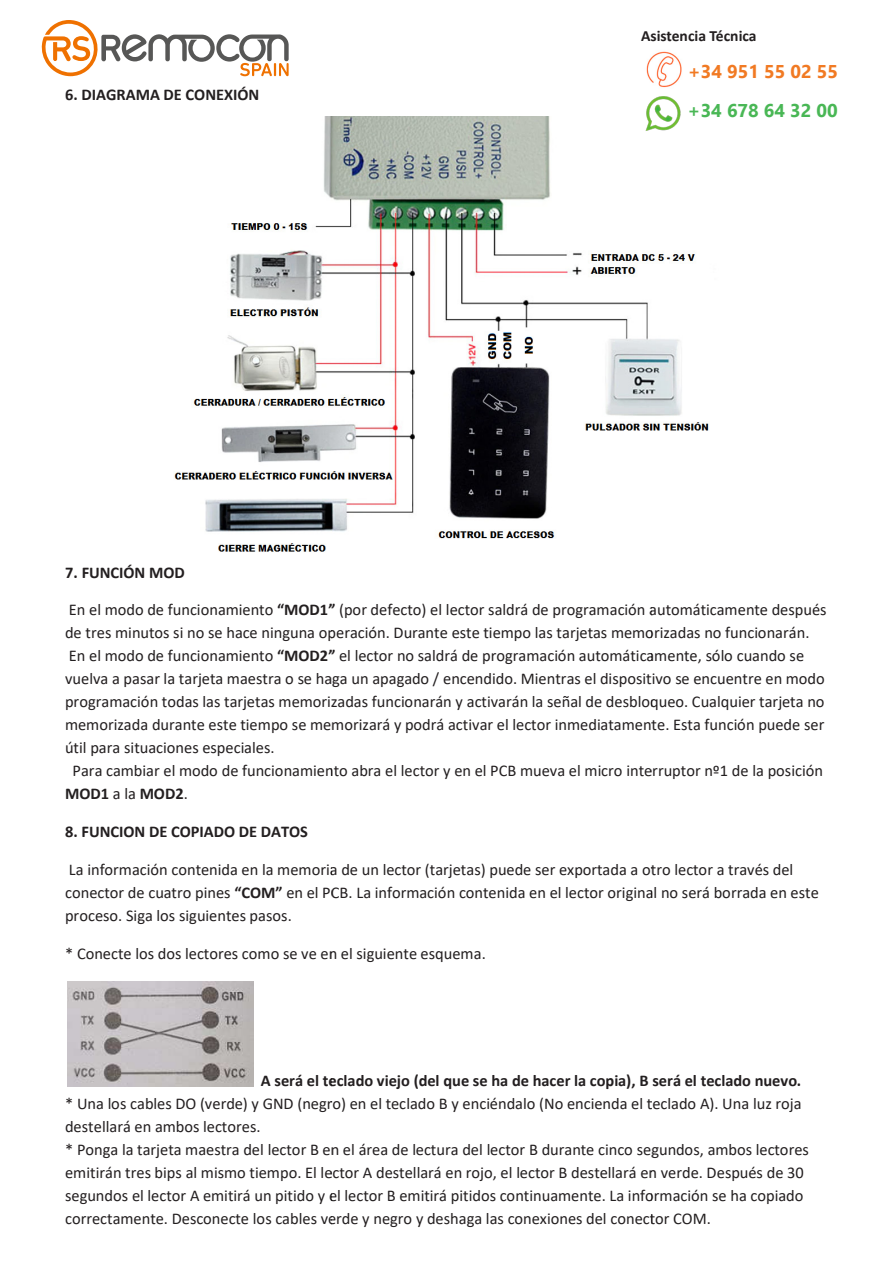
<style>
.page{position:relative;width:893px;height:1263px;background:#fff}
.page>*{position:absolute;margin:0;border:0;box-sizing:border-box;transform-origin:0 0}
.t1{font:700 18.45px "Ebrima";color:#f17a23}
.t2{font:700 18.45px "Ebrima";color:#49b755}
.t3{font:16.35px/23px "Calibri";color:#231f20}
.t4{font:700 16.35px "Calibri";color:#231f20}
.t5{font:700 15.6px "Calibri";color:#231f20}
.s1{font-weight:700}
.s2{font-weight:400}
</style>
<div class="page">
<svg style="left:41px;top:20px;width:248px;height:56px"></svg>
<img style="left:67px;top:981px;width:187px;height:105px">
<img style="left:174px;top:117px;width:535px;height:435px">
<img style="left:646px;top:51px;width:36px;height:37px">
<img style="left:641px;top:96px;width:57px;height:40px">
<p class="t4" style="left:65px;top:83px;width:196px">6. DIAGRAMA DE CONEXIÓN</p>
<p class="t5" style="left:641px;top:25px;width:117px">Asistencia Técnica</p>
<p class="t1" style="left:688px;top:56px;width:152px">+34 951 55 02 55</p>
<p class="t2" style="left:688px;top:96px;width:152px">+34 678 64 32 00</p>
<p class="t4" style="left:65px;top:560px;width:121px">7. FUNCIÓN MOD</p>
<p class="t3" style="left:65px;top:598px;width:763px">En el modo de funcionamiento <span class="s1">“MOD1”</span> (por defecto) el lector saldrá de programación automáticamente después de tres minutos si no se hace ninguna operación. Durante este tiempo las tarjetas memorizadas no funcionarán.<br>En el modo de funcionamiento <span class="s1">“MOD2”</span> el lector no saldrá de programación automáticamente, sólo cuando se</p>
<p class="t3" style="left:65px;top:667px;width:761px;text-align:justify">vuelva a pasar la tarjeta maestra o se haga un apagado / encendido. Mientras el dispositivo se encuentre en modo programación todas las tarjetas memorizadas funcionarán y activarán la señal de desbloqueo. Cualquier tarjeta no memorizada durante este tiempo se memorizará y podrá activar el lector inmediatamente. Esta función puede ser</p>
<p class="t3" style="left:65px;top:736px;width:211px">útil para situaciones especiales.</p>
<p class="t4" style="left:65px;top:782px;width:124px">MOD1 <span class="s2">a la</span> MOD2<span class="s2">.</span></p>
<p class="t4" style="left:65px;top:820px;width:245px">8. FUNCION DE COPIADO DE DATOS</p>
<p class="t3" style="left:65px;top:857px;width:755px">La información contenida en la memoria de un lector (tarjetas) puede ser exportada a otro lector a través del conector de cuatro pines <span class="s1">“COM”</span> en el PCB. La información contenida en el lector original no será borrada en este proceso. Siga los siguientes pasos.</p>
<p class="t3" style="left:65px;top:941px;width:422px">* Conecte los dos lectores como se ve en el siguiente esquema.</p>
<p class="t3" style="left:73px;top:759px;width:752px">Para cambiar el modo de funcionamiento abra el lector y en el PCB mueva el micro interruptor nº1 de la posición</p>
<p class="t3" style="left:65px;top:1069px;width:738px;text-align:right"><span class="s1">A será el teclado viejo (del que se ha de hacer la copia), B será el teclado nuevo.<br></span>* Una los cables DO (verde) y GND (negro) en el teclado B y enciéndalo (No encienda el teclado A). Una luz roja</p>
<p class="t3" style="left:65px;top:1115px;width:745px">destellará en ambos lectores.<br>* Ponga la tarjeta maestra del lector B en el área de lectura del lector B durante cinco segundos, ambos lectores</p>
<p class="t3" style="left:65px;top:1184px;width:740px">segundos el lector A emitirá un pitido y el lector B emitirá pitidos continuamente. La información se ha copiado</p>
<p class="t3" style="left:65px;top:1161px;width:740px">emitirán tres bips al mismo tiempo. El lector A destellará en rojo, el lector B destellará en verde. Después de 30</p>
<p class="t3" style="left:65px;top:1207px;width:647px">correctamente. Desconecte los cables verde y negro y deshaga las conexiones del conector COM.</p>
</div>
